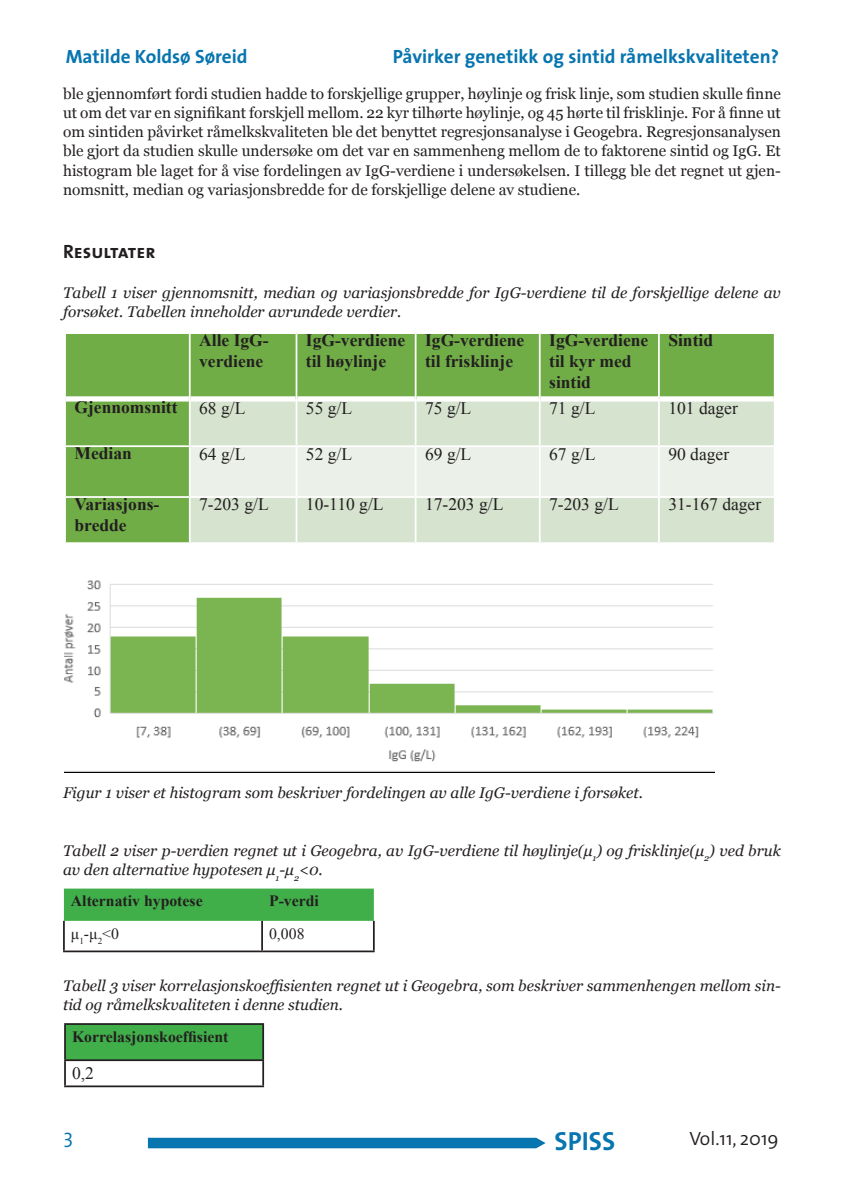
<style>
.page{position:relative;width:844px;height:1191px;background:#fff}
.page>*{position:absolute;margin:0;border:0;box-sizing:border-box;transform-origin:0 0}
.t1{font:26.25px "The Sans Bold Caps";color:#0775af}
.t2{font:21px "The Sans Semi Light Caps";color:#0775af}
.t3{font:700 19.25px "The Sans";color:#0775af}
.t4{font:300 19.25px "The Sans";color:#231f20}
.Mellomtittel_1{font:19.25px "The Sans Bold Caps";color:#231f20}
.t5{font:700 17.5px/21px "Times New Roman";color:#231f20}
.t6{font:17.5px "Times New Roman";color:#231f20}
.t7{font:700 15.75px "Times New Roman";color:#231f20}
.t8{font:15.75px "Times New Roman";color:#231f20}
.Brødtekst_1{font:15.4px/19.2px "Georgia";color:#231f20;text-align:justify}
.Tabelltekst{font:italic 15.4px/19.2px "Georgia";color:#231f20}
</style>
<div class="page">
<svg style="left:148px;top:1137px;width:397px;height:11px;background:#1a7fb5"></svg>
<div style="left:66px;top:334px;width:707px;height:208px;background:#70ad47"></div>
<div style="left:190px;top:401px;width:583px;height:141px;background:#d5e3cf"></div>
<div style="left:190px;top:447px;width:583px;height:49px;background:#ebf1e9"></div>
<div style="left:66px;top:396px;width:123px;height:5px;background:#fff"></div>
<div style="left:190px;top:396px;width:105px;height:5px;background:#fff"></div>
<div style="left:297px;top:396px;width:117px;height:5px;background:#fff"></div>
<div style="left:416px;top:396px;width:122px;height:5px;background:#fff"></div>
<div style="left:540px;top:396px;width:118px;height:5px;background:#fff"></div>
<div style="left:659px;top:396px;width:114px;height:5px;background:#fff"></div>
<hr style="left:64px;top:445px;width:126px;height:2px;background:#fff">
<hr style="left:190px;top:445px;width:106px;height:2px;background:#fff">
<hr style="left:296px;top:445px;width:119px;height:2px;background:#fff">
<hr style="left:415px;top:445px;width:124px;height:2px;background:#fff">
<hr style="left:539px;top:445px;width:119px;height:2px;background:#fff">
<hr style="left:658px;top:445px;width:117px;height:2px;background:#fff">
<hr style="left:64px;top:496px;width:126px;height:2px;background:#fff">
<hr style="left:190px;top:496px;width:106px;height:2px;background:#fff">
<hr style="left:296px;top:496px;width:119px;height:2px;background:#fff">
<hr style="left:415px;top:496px;width:124px;height:2px;background:#fff">
<hr style="left:539px;top:496px;width:119px;height:2px;background:#fff">
<hr style="left:658px;top:496px;width:117px;height:2px;background:#fff">
<hr style="left:189px;top:334px;width:1px;height:65px;background:#fff">
<hr style="left:295px;top:334px;width:2px;height:65px;background:#fff">
<hr style="left:414px;top:334px;width:2px;height:65px;background:#fff">
<hr style="left:538px;top:334px;width:2px;height:65px;background:#fff">
<hr style="left:658px;top:334px;width:1px;height:65px;background:#fff">
<hr style="left:189px;top:399px;width:1px;height:46px;background:#fff">
<hr style="left:295px;top:399px;width:2px;height:46px;background:#fff">
<hr style="left:414px;top:399px;width:2px;height:46px;background:#fff">
<hr style="left:538px;top:399px;width:2px;height:46px;background:#fff">
<hr style="left:658px;top:399px;width:1px;height:46px;background:#fff">
<hr style="left:189px;top:447px;width:1px;height:49px;background:#fff">
<hr style="left:295px;top:447px;width:2px;height:49px;background:#fff">
<hr style="left:414px;top:447px;width:2px;height:49px;background:#fff">
<hr style="left:538px;top:447px;width:2px;height:49px;background:#fff">
<hr style="left:658px;top:447px;width:1px;height:49px;background:#fff">
<hr style="left:189px;top:498px;width:1px;height:44px;background:#fff">
<hr style="left:295px;top:498px;width:2px;height:44px;background:#fff">
<hr style="left:414px;top:498px;width:2px;height:44px;background:#fff">
<hr style="left:538px;top:498px;width:2px;height:44px;background:#fff">
<hr style="left:658px;top:498px;width:1px;height:44px;background:#fff">
<img style="left:64px;top:580px;width:649px;height:192px">
<div style="left:64px;top:888px;width:310px;height:32px;background:#40ae49"></div>
<hr style="left:63px;top:920px;width:2px;height:30px;background:#231f20">
<hr style="left:261px;top:920px;width:2px;height:30px;background:#231f20">
<hr style="left:373px;top:920px;width:1px;height:30px;background:#231f20">
<hr style="left:63px;top:950px;width:199px;height:2px;background:#231f20">
<hr style="left:262px;top:950px;width:112px;height:2px;background:#231f20">
<div style="left:65px;top:1024px;width:198px;height:36px;background:#40ae49"></div>
<hr style="left:64px;top:1023px;width:200px;height:2px;background:#231f20">
<hr style="left:64px;top:1025px;width:2px;height:34px;background:#231f20">
<hr style="left:262px;top:1025px;width:2px;height:34px;background:#231f20">
<hr style="left:64px;top:1059px;width:200px;height:2px;background:#231f20">
<hr style="left:64px;top:1061px;width:2px;height:24px;background:#231f20">
<hr style="left:262px;top:1061px;width:2px;height:24px;background:#231f20">
<hr style="left:64px;top:1085px;width:200px;height:2px;background:#231f20">
<p class="t3" style="left:66px;top:41px;width:183px">Matilde Koldsø Søreid</p>
<p class="t3" style="left:392px;top:40px;width:387px">Påvirker genetikk og sintid råmelkskvaliteten?</p>
<p class="Brødtekst_1" style="left:63px;top:84px;width:719px">ble gjennomført fordi studien hadde to forskjellige grupper, høylinje og frisk linje, som studien skulle finne ut om det var en signifikant forskjell mellom. 22 kyr tilhørte høylinje, og 45 hørte til frisklinje. For å finne ut om sintiden påvirket råmelkskvaliteten ble det benyttet regresjonsanalyse i Geogebra. Regresjonsanalysen ble gjort da studien skulle undersøke om det var en sammenheng mellom de to faktorene sintid og IgG. Et histogram ble laget for å vise fordelingen av IgG-verdiene i undersøkelsen. I tillegg ble det regnet ut gjen&shy;nomsnitt, median og variasjonsbredde for de forskjellige delene av studiene.</p>
<p class="Mellomtittel_1" style="left:63px;top:235px;width:94px">Resultater</p>
<p class="Tabelltekst" style="left:63px;top:283px;width:719px">Tabell 1 viser gjennomsnitt, median og variasjonsbredde for IgG-verdiene til de forskjellige delene av forsøket. Tabellen inneholder avrundede verdier.</p>
<p class="t5" style="left:199px;top:329px;width:71px">Alle IgG&shy;verdiene</p>
<p class="t5" style="left:306px;top:329px;width:101px">IgG-verdiene til høylinje</p>
<p class="t5" style="left:425px;top:329px;width:101px">IgG-verdiene til frisklinje</p>
<p class="t5" style="left:549px;top:329px;width:101px">IgG-verdiene til kyr med sintid</p>
<p class="t5" style="left:668px;top:329px;width:46px">Sintid</p>
<p class="t5" style="left:74px;top:396px;width:105px">Gjennomsnitt</p>
<p class="t6" style="left:199px;top:396px;width:48px">68 g/L</p>
<p class="t6" style="left:306px;top:396px;width:48px">55 g/L</p>
<p class="t6" style="left:425px;top:396px;width:48px">75 g/L</p>
<p class="t6" style="left:549px;top:396px;width:48px">71 g/L</p>
<p class="t6" style="left:668px;top:396px;width:71px">101 dager</p>
<p class="t5" style="left:74px;top:442px;width:59px">Median</p>
<p class="t6" style="left:199px;top:442px;width:48px">64 g/L</p>
<p class="t6" style="left:306px;top:442px;width:48px">52 g/L</p>
<p class="t6" style="left:425px;top:442px;width:48px">69 g/L</p>
<p class="t6" style="left:549px;top:442px;width:48px">67 g/L</p>
<p class="t6" style="left:668px;top:442px;width:62px">90 dager</p>
<p class="t5" style="left:74px;top:493px;width:86px">Variasjons&shy;bredde</p>
<p class="t6" style="left:199px;top:493px;width:71px">7-203 g/L</p>
<p class="t6" style="left:306px;top:493px;width:79px">10-110 g/L</p>
<p class="t6" style="left:425px;top:493px;width:80px">17-203 g/L</p>
<p class="t6" style="left:549px;top:493px;width:71px">7-203 g/L</p>
<p class="t6" style="left:668px;top:493px;width:94px">31-167 dager</p>
<p class="Tabelltekst" style="left:63px;top:783px;width:581px">Figur 1 viser et histogram som beskriver fordelingen av alle IgG-verdiene i forsøket.</p>
<p class="Tabelltekst" style="left:63px;top:841px;width:719px">Tabell 2 viser p-verdien regnet ut i Geogebra, av IgG-verdiene til høylinje(μ<sub>1</sub>) og frisklinje(μ<sub>2</sub>) ved bruk av den alternative hypotesen μ<sub>1</sub>-μ<sub>2</sub>&lt;0.</p>
<p class="t7" style="left:71px;top:890px;width:133px">Alternativ hypotese</p>
<p class="t7" style="left:269px;top:890px;width:51px">P-verdi</p>
<p class="t8" style="left:71px;top:923px;width:50px">μ<sub>1</sub>-μ<sub>2</sub>&lt;0</p>
<p class="t8" style="left:269px;top:923px;width:37px">0,008</p>
<p class="Tabelltekst" style="left:63px;top:976px;width:719px">Tabell 3 viser korrelasjonskoeffisienten regnet ut i Geogebra, som beskriver sammenhengen mellom sin&shy;tid og råmelkskvaliteten i denne studien.</p>
<p class="t7" style="left:72px;top:1025px;width:158px">Korrelasjonskoeffisient</p>
<p class="t6" style="left:72px;top:1061px;width:23px">0,2</p>
<h2 class="t2" style="left:63px;top:1122px;width:12px">3</h2>
<h1 class="t1" style="left:554px;top:1119px;width:62px">SPISS</h1>
<p class="t4" style="left:689px;top:1122px;width:91px">Vol.11, 2019</p>
</div>
